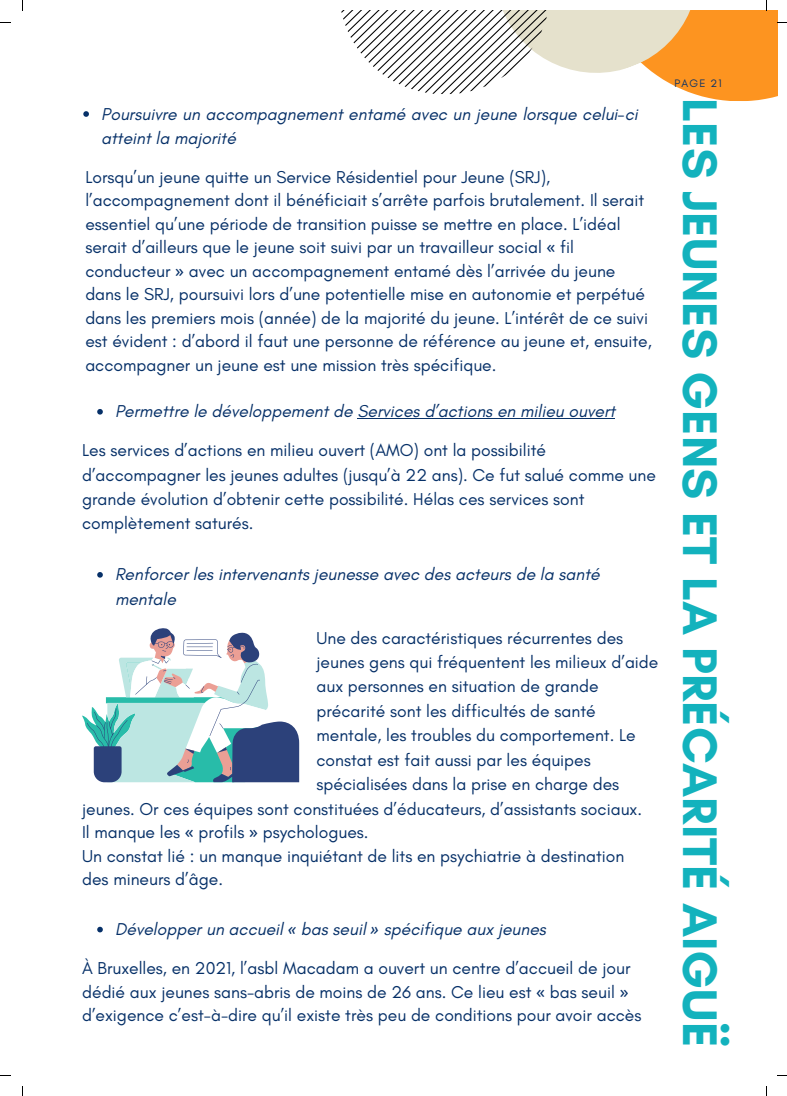
<style>
.page{position:relative;width:787px;height:1096px;background:#fff}
.page>*{position:absolute;margin:0;border:0;box-sizing:border-box;transform-origin:0 0}
.t1{font:700 49.5px "Glacial Indifference";color:#13b2bd}
.t2{font:17.5px/23.5px "Glacial Indifference";color:#063068}
.t3{font:italic 17.5px/24.4px "Glacial Indifference";color:#063068}
.t4{font:11px "Glacial Indifference";letter-spacing:.1em;color:#063068}
.s1{font-family:"Noto Sans"}
</style>
<div class="page">
<svg style="left:82px;top:628px;width:217px;height:154px"></svg>
<svg style="left:83px;top:111px;width:6px;height:6px"></svg>
<svg style="left:97px;top:409px;width:6px;height:5px"></svg>
<hr style="left:357px;top:418px;width:258px;height:1px;background:#063068">
<svg style="left:97px;top:572px;width:6px;height:5px"></svg>
<svg style="left:97px;top:926px;width:6px;height:6px"></svg>
<svg style="left:341px;top:0;width:446px;height:101px"></svg>
<h2 class="t3" style="left:101px;top:101px;width:538px">Poursuivre un accompagnement entamé avec un jeune lorsque celui-ci atteint la majorité</h2>
<p class="t2" style="left:85px;top:165px;width:568px">Lorsqu’un jeune quitte un Service Résidentiel pour Jeune (SRJ), l’accompagnement dont il bénéficiait s’arrête parfois brutalement. Il serait essentiel qu’une période de transition puisse se mettre en place. L’idéal serait d’ailleurs que le jeune soit suivi par un travailleur social <span class="s1">«</span> fil conducteur <span class="s1">»</span> avec un accompagnement entamé dès l’arrivée du jeune dans le SRJ, poursuivi lors d’une potentielle mise en autonomie et perpétué dans les premiers mois (année) de la majorité du jeune. L’intérêt de ce suivi est évident : d’abord il faut une personne de référence au jeune et, ensuite, accompagner un jeune est une mission très spécifique.</p>
<h2 class="t3" style="left:115px;top:399px;width:502px">Permettre le développement de Services d’actions en milieu ouvert</h2>
<p class="t2" style="left:82px;top:438px;width:575px;line-height:24.4px">Les services d’actions en milieu ouvert (AMO) ont la possibilité d’accompagner les jeunes adultes (jusqu’à 22 ans). Ce fut salué comme une grande évolution d’obtenir cette possibilité. Hélas ces services sont complètement saturés.</p>
<h2 class="t3" style="left:115px;top:562px;width:486px">Renforcer les intervenants jeunesse avec des acteurs de la santé mentale</h2>
<h2 class="t2" style="left:316px;top:625px;width:343px;line-height:24.4px">Une des caractéristiques récurrentes des jeunes gens qui fréquentent les milieux d’aide aux personnes en situation de grande précarité sont les difficultés de santé mentale, les troubles du comportement. Le constat est fait aussi par les équipes spécialisées dans la prise en charge des</h2>
<h1 class="t2" style="left:82px;top:796px;width:561px">jeunes. Or ces équipes sont constituées d’éducateurs, d’assistants sociaux.<br>Il manque les <span class="s1">«</span> profils <span class="s1">»</span> psychologues.<br>Un constat lié : un manque inquiétant de lits en psychiatrie à destination des mineurs d’âge.</h1>
<p class="t3" style="left:115px;top:916px;width:432px">Développer un accueil <span class="s1">«</span> bas seuil <span class="s1">»</span> spécifique aux jeunes</p>
<h2 class="t2" style="left:82px;top:956px;width:561px">À Bruxelles, en 2021, l’asbl Macadam a ouvert un centre d’accueil de jour dédié aux jeunes sans-abris de moins de 26 ans. Ce lieu est <span class="s1">«</span> bas seuil <span class="s1">» </span>d’exigence c’est-à-dire qu’il existe très peu de conditions pour avoir accès</h2>
<h2 class="t4" style="left:675px;top:76px;width:49px">PAGE 21</h2>
<h2 class="t1" style="left:730px;top:98px;width:950px;rotate:90deg">LES JEUNES GENS ET LA PRÉCARITÉ AIGUË</h2>
</div>
